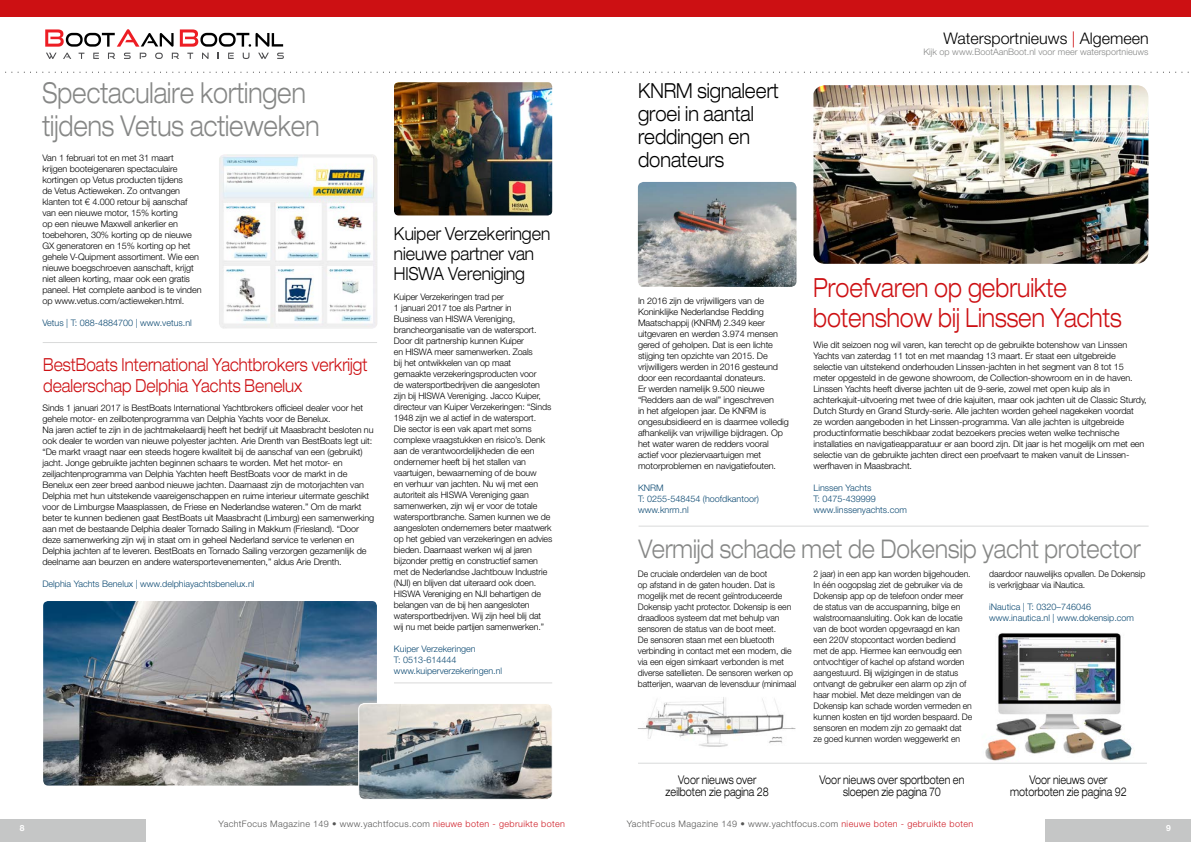
<style>
.page{position:relative;width:1191px;height:842px;background:#fff}
.page>*{position:absolute;margin:0;border:0;box-sizing:border-box;transform-origin:0 0}
.t1{font:300 expanded 28.8px/33px "Helvetica Neue LT Std";color:#868786;scale:.78 1}
.t2{font:300 expanded 26.4px/30px "Helvetica Neue LT Std";color:#cd1013;scale:.79 1}
.t3{font:300 expanded 25.8px "Helvetica Neue LT Std";color:#868786;scale:.79 1}
.t4{font:300 expanded 20.8px/23px "Helvetica Neue LT Std";color:#000;scale:.81 1}
.t5{font:300 expanded 18px/21px "Helvetica Neue LT Std";color:#cd1013;scale:.79 1}
.t6{font:300 expanded 18px/20px "Helvetica Neue LT Std";color:#000;scale:.81 1}
.t7{font:300 16px "Helvetica Neue LT Std";color:#000}
.t8{font:300 expanded 12px/11.3px "Helvetica Neue LT Std";color:#000;text-align:center;scale:.75 1}
.t9{font:300 9px/11px "Helvetica Neue LT Std";letter-spacing:-.01em;color:#000}
.t10{font:300 9px/11px "Helvetica Neue LT Std";letter-spacing:-.01em;color:#000;scale:.96 1}
.t11{font:300 9px/11px "Helvetica Neue LT Std";color:#0a4871}
.t12{font:300 9px "Helvetica Neue LT Std";letter-spacing:.04em;color:#565655}
.t13{font:300 9px "Helvetica Neue LT Std";color:#868786}
.t14{font:700 8.5px "Helvetica Neue LT Std";color:#fff}
.s1{color:#cd1013}
.s2{color:#ce1a24}
</style>
<div class="page">
<img style="left:813px;top:85px;width:335px;height:179px">
<div style="left:1045px;top:820px;width:146px;height:22px;background:#c5c6c6"></div>
<div style="left:0;top:820px;width:146px;height:22px;background:#c5c6c6"></div>
<div style="left:0;top:0;width:1191px;height:17px;background:#cd1013"></div>
<hr style="left:638px;top:763px;width:509px;height:1px;background:#d9dada">
<hr style="left:638px;top:526px;width:510px;height:1px;background:#d9dada">
<svg style="left:45px;top:29px;width:128px;height:18px"></svg>
<svg style="left:180px;top:29px;width:103px;height:18px"></svg>
<svg style="left:46px;top:53px;width:11px;height:6px"></svg>
<svg style="left:63px;top:53px;width:8px;height:6px"></svg>
<svg style="left:79px;top:53px;width:5px;height:6px"></svg>
<svg style="left:93px;top:53px;width:6px;height:6px"></svg>
<svg style="left:108px;top:53px;width:7px;height:6px"></svg>
<svg style="left:124px;top:53px;width:7px;height:6px"></svg>
<svg style="left:140px;top:53px;width:6px;height:6px"></svg>
<svg style="left:155px;top:53px;width:8px;height:6px"></svg>
<svg style="left:172px;top:53px;width:7px;height:6px"></svg>
<svg style="left:187px;top:53px;width:6px;height:6px"></svg>
<svg style="left:202px;top:53px;width:6px;height:6px"></svg>
<svg style="left:228px;top:53px;width:6px;height:6px"></svg>
<svg style="left:243px;top:53px;width:6px;height:6px"></svg>
<svg style="left:258px;top:53px;width:11px;height:6px"></svg>
<svg style="left:277px;top:53px;width:7px;height:6px"></svg>
<img style="left:43px;top:601px;width:334px;height:184px">
<img style="left:394px;top:82px;width:158px;height:133px">
<img style="left:359px;top:703px;width:192px;height:95px">
<div style="left:358px;top:703px;width:195px;height:97px;border:1px solid #fff;border-radius:6px"></div>
<img style="left:985px;top:633px;width:147px;height:128px">
<img style="left:638px;top:697px;width:157px;height:50px">
<img style="left:638px;top:182px;width:158px;height:105px">
<img style="left:219px;top:154px;width:158px;height:175px">
<hr style="left:43px;top:342px;width:334px;height:1px;background:#d9dada">
<hr style="left:394px;top:682px;width:158px;height:1px;background:#d9dada">
<h1 class="t1" style="left:42px;top:76px;width:357px">Spectaculaire kortingen tijdens Vetus actieweken</h1>
<p class="t9" style="left:42px;top:152px;width:161px">Van 1 februari tot en met 31 maart<br>krijgen booteigenaren spectaculaire kortingen op Vetus producten tijdens<br>de Vetus Actieweken. Zo ontvangen klanten tot € 4.000 retour bij aanschaf van een nieuwe motor, 15% korting<br>op een nieuwe Maxwell ankerlier en toebehoren, 30% korting op de nieuwe GX generatoren en 15% korting op het gehele V-Quipment assortiment. Wie een nieuwe boegschroeven aanschaft, krijgt niet alleen korting, maar ook een gratis paneel. Het complete aanbod is te vinden op www.vetus.com/actieweken.html.</p>
<p class="t11" style="left:42px;top:317px;width:151px">Vetus | T: 088-4884700 | www.vetus.nl</p>
<h3 class="t5" style="left:43px;top:353px;width:412px">BestBoats International Yachtbrokers verkrijgt dealerschap Delphia Yachts Benelux</h3>
<p class="t9" style="left:42px;top:402px;width:333px">Sinds 1 januari 2017 is BestBoats International Yachtbrokers officieel dealer voor het gehele motor- en zeilbotenprogramma van Delphia Yachts voor de Benelux.<br>Na jaren actief te zijn in de jachtmakelaardij heeft het bedrijf uit Maasbracht besloten nu ook dealer te worden van nieuwe polyester jachten. Arie Drenth van BestBoats legt uit: “De markt vraagt naar een steeds hogere kwaliteit bij de aanschaf van een (gebruikt) jacht. Jonge gebruikte jachten beginnen schaars te worden. Met het motor- en zeiljachtenprogramma van Delphia Yachten heeft BestBoats voor de markt in de Benelux een zeer breed aanbod nieuwe jachten. Daarnaast zijn de motorjachten van Delphia met hun uitstekende vaareigenschappen en ruime interieur uitermate geschikt voor de Limburgse Maasplassen, de Friese en Nederlandse wateren.” Om de markt beter te kunnen bedienen gaat BestBoats uit Maasbracht (Limburg) een samenwerking aan met de bestaande Delphia dealer Tornado Sailing in Makkum (Friesland). “Door deze samenwerking zijn wij in staat om in geheel Nederland service te verlenen en Delphia jachten af te leveren. BestBoats en Tornado Sailing verzorgen gezamenlijk de deelname aan beurzen en andere watersportevenementen,” aldus Arie Drenth.</p>
<p class="t11" style="left:42px;top:578px;width:214px">Delphia Yachts Benelux | www.delphiayachtsbenelux.nl</p>
<h3 class="t6" style="left:394px;top:223px;width:194px">Kuiper Verzekeringen nieuwe partner van<br>HISWA Vereniging</h3>
<p class="t9" style="left:394px;top:291px;width:160px">Kuiper Verzekeringen trad per<br>1 januari 2017 toe als Partner in<br>Business van HISWA Vereniging, brancheorganisatie van de watersport.<br>Door dit partnership kunnen Kuiper<br>en HISWA meer samenwerken. Zoals<br>bij het ontwikkelen van op maat<br>gemaakte verzekeringsproducten voor<br>de watersportbedrijven die aangesloten zijn bij HISWA Vereniging. Jacco Kuiper, directeur van Kuiper Verzekeringen: “Sinds 1948 zijn we al actief in de watersport.<br>Die sector is een vak apart met soms complexe vraagstukken en risico’s. Denk aan de verantwoordelijkheden die een ondernemer heeft bij het stallen van vaartuigen, bewaarneming of de bouw<br>en verhuur van jachten. Nu wij met een autoriteit als HISWA Vereniging gaan samenwerken, zijn wij er voor de totale watersportbranche. Samen kunnen we de aangesloten ondernemers beter maatwerk op het gebied van verzekeringen en advies bieden. Daarnaast werken wij al jaren bijzonder prettig en constructief samen met de Nederlandse Jachtbouw Industrie (NJI) en blijven dat uiteraard ook doen.<br>HISWA Vereniging en NJI behartigen de belangen van de bij hen aangesloten watersportbedrijven. Wij zijn heel blij dat wij nu met beide partijen samenwerken.”</p>
<p class="t11" style="left:394px;top:643px;width:110px">Kuiper Verzekeringen<br>T: 0513-614444 www.kuiperverzekeringen.nl</p>
<h3 class="t4" style="left:638px;top:78px;width:175px">KNRM signaleert groei in aantal reddingen en donateurs</h3>
<h3 class="t7" style="left:943px;top:29px;width:207px">Watersportnieuws <span class="s1">|</span> Algemeen</h3>
<p class="t13" style="left:923px;top:46px;width:227px">Kijk op www.BootAanBoot.nl voor meer watersportnieuws</p>
<h2 class="t2" style="left:813px;top:272px;width:392px">Proefvaren op gebruikte botenshow bij Linssen Yachts</h2>
<p class="t9" style="left:638px;top:295px;width:152px">In 2016 zijn de vrijwilligers van de Koninklijke Nederlandse Redding Maatschappij (KNRM) 2.349 keer uitgevaren en werden 3.974 mensen gered of geholpen. Dat is een lichte stijging ten opzichte van 2015. De vrijwilligers werden in 2016 gesteund door een recordaantal donateurs.<br>Er werden namelijk 9.500 nieuwe “Redders aan de wal” ingeschreven<br>in het afgelopen jaar. De KNRM is ongesubsidieerd en is daarmee volledig afhankelijk van vrijwillige bijdragen. Op het water waren de redders vooral actief voor pleziervaartuigen met motorproblemen en navigatiefouten.</p>
<p class="t11" style="left:638px;top:482px;width:123px">KNRM<br>T: 0255-548454 (hoofdkantoor) www.knrm.nl</p>
<h3 class="t3" style="left:638px;top:533px;width:637px">Vermijd schade met de Dokensip yacht protector</h3>
<p class="t9" style="left:813px;top:340px;width:335px">Wie dit seizoen nog wil varen, kan terecht op de gebruikte botenshow van Linssen Yachts van zaterdag 11 tot en met maandag 13 maart. Er staat een uitgebreide<br>selectie van uitstekend onderhouden Linssen-jachten in het segment van 8 tot 15 meter opgesteld in de gewone showroom, de Collection-showroom en in de haven.<br>Linssen Yachts heeft diverse jachten uit de 9-serie, zowel met open kuip als in achterkajuit-uitvoering met twee of drie kajuiten, maar ook jachten uit de Classic Sturdy, Dutch Sturdy en Grand Sturdy-serie. Alle jachten worden geheel nagekeken voordat<br>ze worden aangeboden in het Linssen-programma. Van alle jachten is uitgebreide productinformatie beschikbaar zodat bezoekers precies weten welke technische installaties en navigatieapparatuur er aan boord zijn. Dit jaar is het mogelijk om met een selectie van de gebruikte jachten direct een proefvaart te maken vanuit de Linssen&shy;werfhaven in Maasbracht.</p>
<p class="t11" style="left:813px;top:483px;width:95px">Linssen Yachts<br>T: 0475-439999 www.linssenyachts.com</p>
<p class="t10" style="left:638px;top:568px;width:166px">De cruciale onderdelen van de boot<br>op afstand in de gaten houden. Dat is mogelijk met de recent geïntroduceerde Dokensip yacht protector. Dokensip is een draadloos systeem dat met behulp van sensoren de status van de boot meet.<br>De sensoren staan met een bluetooth verbinding in contact met een modem, die via een eigen simkaart verbonden is met diverse satellieten. De sensoren werken op batterijen, waarvan de levensduur (minimaal</p>
<p class="t10" style="left:813px;top:568px;width:167px">2 jaar) in een app kan worden bijgehouden.<br>In één oogopslag ziet de gebruiker via de Dokensip app op de telefoon onder meer de status van de accuspanning, bilge en walstroomaansluiting. Ook kan de locatie van de boot worden opgevraagd en kan een 220V stopcontact worden bediend<br>met de app. Hiermee kan eenvoudig een ontvochtiger of kachel op afstand worden aangestuurd. Bij wijzigingen in de status ontvangt de gebruiker een alarm op zijn of haar mobiel. Met deze meldingen van de Dokensip kan schade worden vermeden en kunnen kosten en tijd worden bespaard. De sensoren en modem zijn zo gemaakt dat<br>ze goed kunnen worden weggewerkt en</p>
<p class="t10" style="left:989px;top:568px;width:164px">daardoor nauwelijks opvallen. De Dokensip is verkrijgbaar via iNautica.</p>
<p class="t11" style="left:989px;top:601px;width:146px">iNautica | T: 0320–746046 www.inautica.nl | www.dokensip.com</p>
<h3 class="t8" style="left:665px;top:774px;width:139px">Voor nieuws over zeilboten zie pagina 28</h3>
<h3 class="t8" style="left:819px;top:774px;width:195px">Voor nieuws over sportboten en sloepen zie pagina 70</h3>
<h3 class="t8" style="left:1010px;top:774px;width:157px">Voor nieuws over motorboten zie pagina 92</h3>
<p class="t12" style="left:219px;top:818px;width:348px">YachtFocus Magazine 149 • www.yachtfocus.com <span class="s2">nieuwe boten - gebruikte boten</span></p>
<p class="t12" style="left:627px;top:818px;width:348px">YachtFocus Magazine 149 • www.yachtfocus.com <span class="s2">nieuwe boten - gebruikte boten</span></p>
<p class="t14" style="left:20px;top:823px;width:6px">8</p>
<p class="t14" style="left:1166px;top:823px;width:6px">9</p>
</div>
